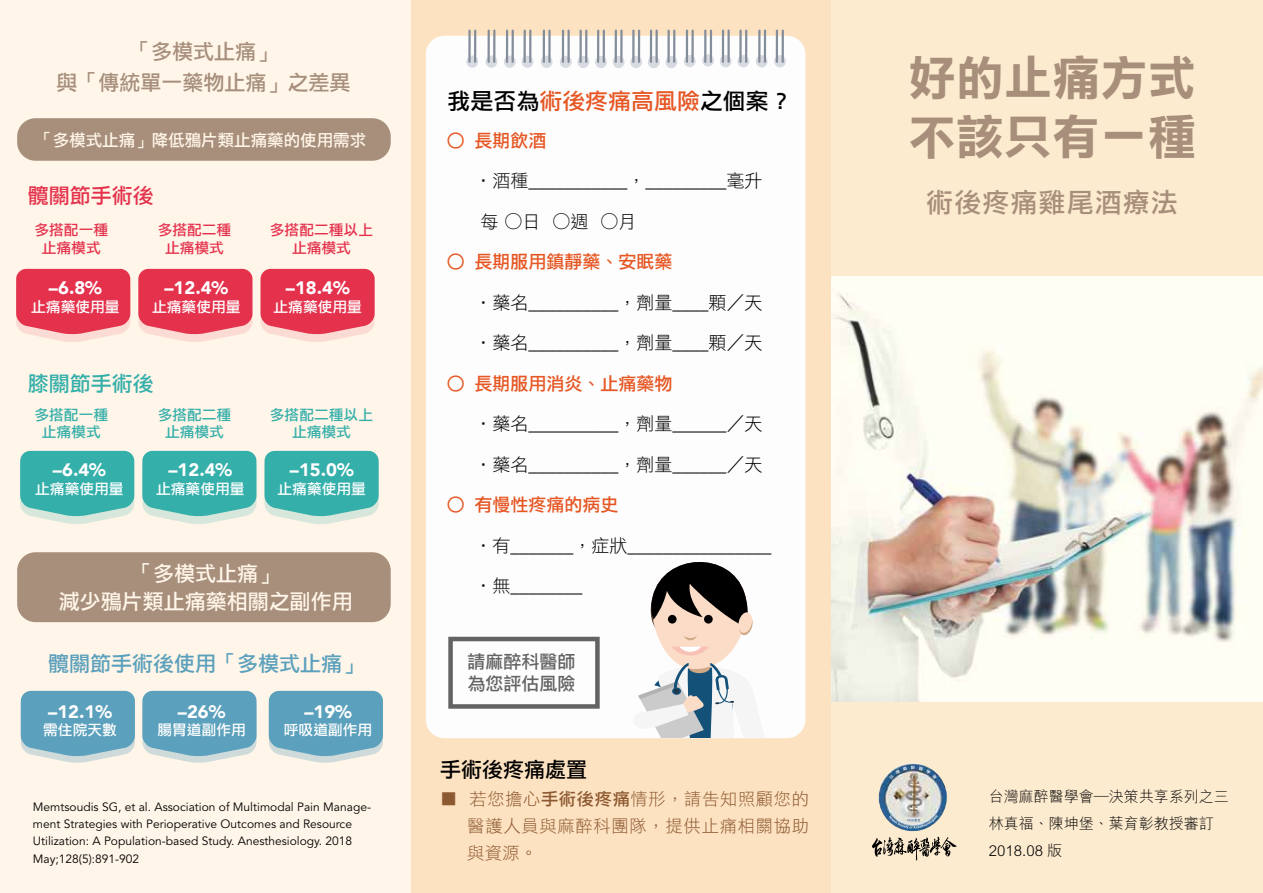
<style>
.page{position:relative;width:1263px;height:893px;background:#fdebcf}
.page>*{position:absolute;margin:0;border:0;box-sizing:border-box;transform-origin:0 0}
.t1{font:48px "DF Li Hei Std W7";color:#a78f7c}
.t2{font:27px "DF Li Hei Std W5";letter-spacing:.04em;color:#a78f7c}
.t3{font:22.5px "DF Li Hei Std W5";color:#000}
.t4{font:21px/30.8px "DF Li Hei Std W5";color:#a78f7c;text-align:center}
.t5{font:21px/27.8px "DF Li Hei Std W5";color:#fff5e8;text-align:center}
.t6{font:21px "DF Li Hei Std W5";color:#5ba0bc}
.t7{font:21px "DF Li Hei Std W5";color:#000}
.t8{font:21px "DF Li Hei Std W5";color:#e4324d}
.t9{font:21px "DF Li Hei Std W5";color:#34afaa}
.t10{font:18px "DF Li Hei Std W3";color:#000}
.t11{font:900 18px "Avenir";color:#fff}
.t12{font:18px "DF Li Hei Std W5";color:#e65724}
.t13{font:18px/21.6px "DF Li Hei Std W5";color:#636363}
.t14{font:17.25px/27px "DF Li Hei Std W3";letter-spacing:.045em;color:#8d5931;text-align:justify}
.t15{font:16.5px "DF Li Hei Std W5";color:#fff5e8}
.t16{font:300 15px/27px "M Hei HK";color:#000}
.t17{font:14.4px "DF Li Hei Std W5";color:#fff}
.t18{font:14.4px/17.7px "DF Li Hei Std W5";color:#e4324d;text-align:center}
.t19{font:14.4px/17.7px "DF Li Hei Std W5";color:#34afaa;text-align:center}
.t20{font:12px/17.4px "Avenir LT Std";color:#000}
.s1{color:#e65724}
.s2{font-family:"Koz Go Pr 6 N"}
.s3{font-family:"DF Li Hei Std W5"}
</style>
<div class="page">
<div style="left:0;top:0;width:414px;height:893px;background:#fff5e8"></div>
<div style="left:411px;top:0;width:420px;height:893px;background:#fde2c1"></div>
<img style="left:831px;top:276px;width:432px;height:425px">
<img style="left:879px;top:763px;width:68px;height:68px">
<svg style="left:889px;top:766px;width:48px;height:18px"></svg>
<svg style="left:909px;top:793px;width:9px;height:3px"></svg>
<svg style="left:909px;top:805px;width:9px;height:3px"></svg>
<svg style="left:889px;top:815px;width:49px;height:14px"></svg>
<svg style="left:872px;top:837px;width:84px;height:23px"></svg>
<div style="left:426px;top:36px;width:379px;height:702px;background:#fdfdfd;border-radius:19px"></div>
<div style="left:774px;top:55px;width:12px;height:12px;background:#d7dbe1;border-radius:50%"></div>
<svg style="left:756px;top:55px;width:11px;height:12px"></svg>
<div style="left:737px;top:55px;width:12px;height:12px;background:#d7dbe1;border-radius:50%"></div>
<div style="left:720px;top:55px;width:12px;height:12px;background:#d7dbe1;border-radius:50%"></div>
<svg style="left:702px;top:54px;width:12px;height:13px"></svg>
<div style="left:684px;top:55px;width:12px;height:12px;background:#d7dbe1;border-radius:50%"></div>
<div style="left:665px;top:56px;width:12px;height:12px;background:#d7dbe1;border-radius:50%"></div>
<div style="left:648px;top:56px;width:12px;height:12px;background:#d7dbe1;border-radius:50%"></div>
<div style="left:630px;top:56px;width:12px;height:12px;background:#d7dbe1;border-radius:50%"></div>
<div style="left:613px;top:56px;width:11px;height:12px;background:#d7dbe1;border-radius:50%"></div>
<div style="left:595px;top:56px;width:12px;height:12px;background:#d7dbe1;border-radius:50%"></div>
<div style="left:577px;top:56px;width:12px;height:12px;background:#d7dbe1;border-radius:50%"></div>
<div style="left:560px;top:56px;width:12px;height:12px;background:#d7dbe1;border-radius:50%"></div>
<div style="left:541px;top:56px;width:11px;height:12px;background:#d7dbe1;border-radius:50%"></div>
<div style="left:521px;top:56px;width:12px;height:12px;background:#d7dbe1;border-radius:50%"></div>
<div style="left:504px;top:56px;width:12px;height:12px;background:#d7dbe1;border-radius:50%"></div>
<div style="left:485px;top:56px;width:12px;height:12px;background:#d7dbe1;border-radius:50%"></div>
<div style="left:466px;top:55px;width:12px;height:13px;background:#d7dbe1;border-radius:50%"></div>
<hr style="left:781px;top:30px;width:3px;height:33px;background:#848d9a">
<hr style="left:776px;top:30px;width:2px;height:33px;background:#848d9a">
<hr style="left:764px;top:30px;width:2px;height:33px;background:#848d9a">
<hr style="left:758px;top:30px;width:2px;height:33px;background:#848d9a">
<hr style="left:745px;top:30px;width:2px;height:33px;background:#848d9a">
<hr style="left:739px;top:30px;width:3px;height:33px;background:#848d9a">
<hr style="left:727px;top:30px;width:3px;height:33px;background:#848d9a">
<hr style="left:722px;top:30px;width:2px;height:33px;background:#848d9a">
<hr style="left:710px;top:30px;width:2px;height:33px;background:#848d9a">
<hr style="left:704px;top:30px;width:2px;height:33px;background:#848d9a">
<hr style="left:691px;top:30px;width:3px;height:33px;background:#848d9a">
<hr style="left:686px;top:30px;width:2px;height:33px;background:#848d9a">
<hr style="left:673px;top:30px;width:2px;height:33px;background:#848d9a">
<hr style="left:667px;top:30px;width:3px;height:33px;background:#848d9a">
<hr style="left:655px;top:30px;width:3px;height:33px;background:#848d9a">
<hr style="left:650px;top:30px;width:2px;height:33px;background:#848d9a">
<hr style="left:638px;top:30px;width:2px;height:33px;background:#848d9a">
<hr style="left:632px;top:30px;width:2px;height:33px;background:#848d9a">
<hr style="left:620px;top:30px;width:3px;height:33px;background:#848d9a">
<hr style="left:615px;top:30px;width:2px;height:33px;background:#848d9a">
<hr style="left:603px;top:30px;width:2px;height:33px;background:#848d9a">
<hr style="left:597px;top:30px;width:2px;height:33px;background:#848d9a">
<hr style="left:585px;top:30px;width:2px;height:33px;background:#848d9a">
<hr style="left:579px;top:30px;width:3px;height:33px;background:#848d9a">
<hr style="left:567px;top:30px;width:3px;height:33px;background:#848d9a">
<hr style="left:562px;top:30px;width:2px;height:33px;background:#848d9a">
<hr style="left:548px;top:30px;width:3px;height:33px;background:#848d9a">
<hr style="left:543px;top:30px;width:2px;height:33px;background:#848d9a">
<hr style="left:529px;top:30px;width:2px;height:33px;background:#848d9a">
<hr style="left:523px;top:30px;width:3px;height:33px;background:#848d9a">
<hr style="left:511px;top:30px;width:3px;height:33px;background:#848d9a">
<hr style="left:506px;top:30px;width:2px;height:33px;background:#848d9a">
<hr style="left:493px;top:30px;width:2px;height:33px;background:#848d9a">
<hr style="left:487px;top:30px;width:3px;height:33px;background:#848d9a">
<hr style="left:474px;top:30px;width:2px;height:33px;background:#848d9a">
<hr style="left:468px;top:30px;width:3px;height:33px;background:#848d9a">
<div style="left:17px;top:118px;width:374px;height:43px;background:#a78f7c;border-radius:18px"></div>
<div style="left:17px;top:552px;width:374px;height:70px;background:#a78f7c;border-radius:18px"></div>
<div style="left:448px;top:637px;width:152px;height:72px;border:4px solid #636363"></div>
<svg style="left:638px;top:562px;width:115px;height:176px"></svg>
<svg style="left:21px;top:691px;width:114px;height:72px;background:#72acc2"></svg>
<svg style="left:142px;top:691px;width:115px;height:72px;background:#73acc2"></svg>
<svg style="left:269px;top:691px;width:114px;height:72px;background:#72acc2"></svg>
<svg style="left:16px;top:269px;width:114px;height:73px;background:#e85267"></svg>
<svg style="left:138px;top:269px;width:114px;height:73px;background:#e85367"></svg>
<svg style="left:260px;top:269px;width:115px;height:73px;background:#e85367"></svg>
<svg style="left:20px;top:451px;width:114px;height:73px;background:#54bab3"></svg>
<svg style="left:142px;top:451px;width:114px;height:73px;background:#55bab4"></svg>
<svg style="left:264px;top:451px;width:115px;height:73px;background:#55bab4"></svg>
<h3 class="t4" style="left:57px;top:36px;width:296px">「多模式止痛」<br>與「傳統單一藥物止痛」之差異</h3>
<h3 class="t15" style="left:36px;top:131px;width:332px">「多模式止痛」降低鴉片類止痛藥的使用需求</h3>
<h3 class="t8" style="left:28px;top:184px;width:127px">髖關節手術後</h3>
<p class="t18" style="left:34px;top:221px;width:75px">多搭配一種止痛模式</p>
<p class="t18" style="left:158px;top:221px;width:75px">多搭配二種止痛模式</p>
<p class="t18" style="left:270px;top:221px;width:105px">多搭配二種以上止痛模式</p>
<h3 class="t11" style="left:49px;top:272px;width:54px">–6.8%</h3>
<p class="t17" style="left:31px;top:299px;width:90px">止痛藥使用量</p>
<h3 class="t11" style="left:164px;top:272px;width:65px">–12.4%</h3>
<p class="t17" style="left:152px;top:299px;width:90px">止痛藥使用量</p>
<h3 class="t9" style="left:28px;top:372px;width:127px">膝關節手術後</h3>
<h3 class="t11" style="left:286px;top:272px;width:65px">–18.4%</h3>
<p class="t17" style="left:274px;top:299px;width:90px">止痛藥使用量</p>
<p class="t19" style="left:34px;top:405px;width:75px">多搭配一種止痛模式</p>
<p class="t19" style="left:158px;top:405px;width:75px">多搭配二種止痛模式</p>
<p class="t19" style="left:270px;top:405px;width:105px">多搭配二種以上止痛模式</p>
<h3 class="t11" style="left:53px;top:454px;width:54px">–6.4%</h3>
<p class="t17" style="left:35px;top:481px;width:90px">止痛藥使用量</p>
<h3 class="t11" style="left:168px;top:454px;width:65px">–12.4%</h3>
<p class="t17" style="left:156px;top:481px;width:90px">止痛藥使用量</p>
<h3 class="t11" style="left:290px;top:454px;width:65px">–15.0%</h3>
<p class="t17" style="left:278px;top:481px;width:90px">止痛藥使用量</p>
<h3 class="t5" style="left:59px;top:559px;width:295px">「多模式止痛」<br>減少鴉片類止痛藥相關之副作用</h3>
<h3 class="t6" style="left:48px;top:652px;width:316px">髖關節手術後使用「多模式止痛」</h3>
<h3 class="t11" style="left:48px;top:696px;width:65px">–12.1%</h3>
<p class="t17" style="left:43px;top:722px;width:75px">需住院天數</p>
<h3 class="t11" style="left:304px;top:696px;width:49px">–19%</h3>
<p class="t17" style="left:284px;top:722px;width:90px">呼吸道副作用</p>
<h3 class="t11" style="left:178px;top:696px;width:49px">–26%</h3>
<p class="t17" style="left:157px;top:722px;width:90px">腸胃道副作用</p>
<p class="t20" style="left:33px;top:798px;width:340px">Memtsoudis SG, et al. Association of Multimodal Pain Manage&shy;ment Strategies with Perioperative Outcomes and Resource Utilization: A Population-based Study. Anesthesiology. 2018<br>May;128(5):891-902</p>
<h3 class="t3" style="left:448px;top:89px;width:346px">我是否為<span class="s1">術後疼痛高風險</span>之個案？</h3>
<h3 class="t12" style="left:447px;top:130px;width:101px">○ 長期飲酒</h3>
<h3 class="t10" style="left:474px;top:171px;width:289px">‧酒種___________，_________毫升</h3>
<h3 class="t10" style="left:480px;top:211px;width:157px">每 <span class="s2">○</span>日 <span class="s2">○</span>週 <span class="s2">○</span>月</h3>
<h3 class="t12" style="left:447px;top:252px;width:227px">○ 長期服用鎮靜藥、安眠藥</h3>
<h3 class="t10" style="left:474px;top:292px;width:289px">‧藥名__________，劑量____顆／天</h3>
<h3 class="t10" style="left:474px;top:333px;width:289px">‧藥名__________，劑量____顆／天</h3>
<h3 class="t12" style="left:447px;top:373px;width:227px">○ 長期服用消炎、止痛藥物</h3>
<h3 class="t10" style="left:474px;top:414px;width:289px">‧藥名__________，劑量______／天</h3>
<h3 class="t10" style="left:474px;top:454px;width:289px">‧藥名__________，劑量______／天</h3>
<h3 class="t12" style="left:447px;top:495px;width:173px">○ 有慢性疼痛的病史</h3>
<h3 class="t10" style="left:474px;top:535px;width:298px">‧有_______，症狀________________</h3>
<h3 class="t10" style="left:474px;top:576px;width:109px">‧無________</h3>
<h3 class="t13" style="left:467px;top:651px;width:109px">請麻醉科醫師為您評估風險</h3>
<h3 class="t7" style="left:440px;top:758px;width:148px">手術後疼痛處置</h3>
<h3 class="t14" style="left:467px;top:785px;width:343px;text-indent:-27px">■ 若您擔心<span class="s3">手術後疼痛</span>情形，請告知照顧您的醫護人員與麻醉科團隊，提供止痛相關協助與資源。</h3>
<h1 class="t1" style="left:908px;top:52px;width:289px">好的止痛方式</h1>
<h1 class="t1" style="left:908px;top:111px;width:289px">不該只有一種</h1>
<h2 class="t2" style="left:926px;top:187px;width:253px">術後疼痛雞尾酒療法</h2>
<p class="t16" style="left:989px;top:782px;width:241px">台灣麻醉醫學會—決策共享系列之三林真福、陳坤堡、葉育彰教授審訂<br>2018.08 版</p>
</div>
